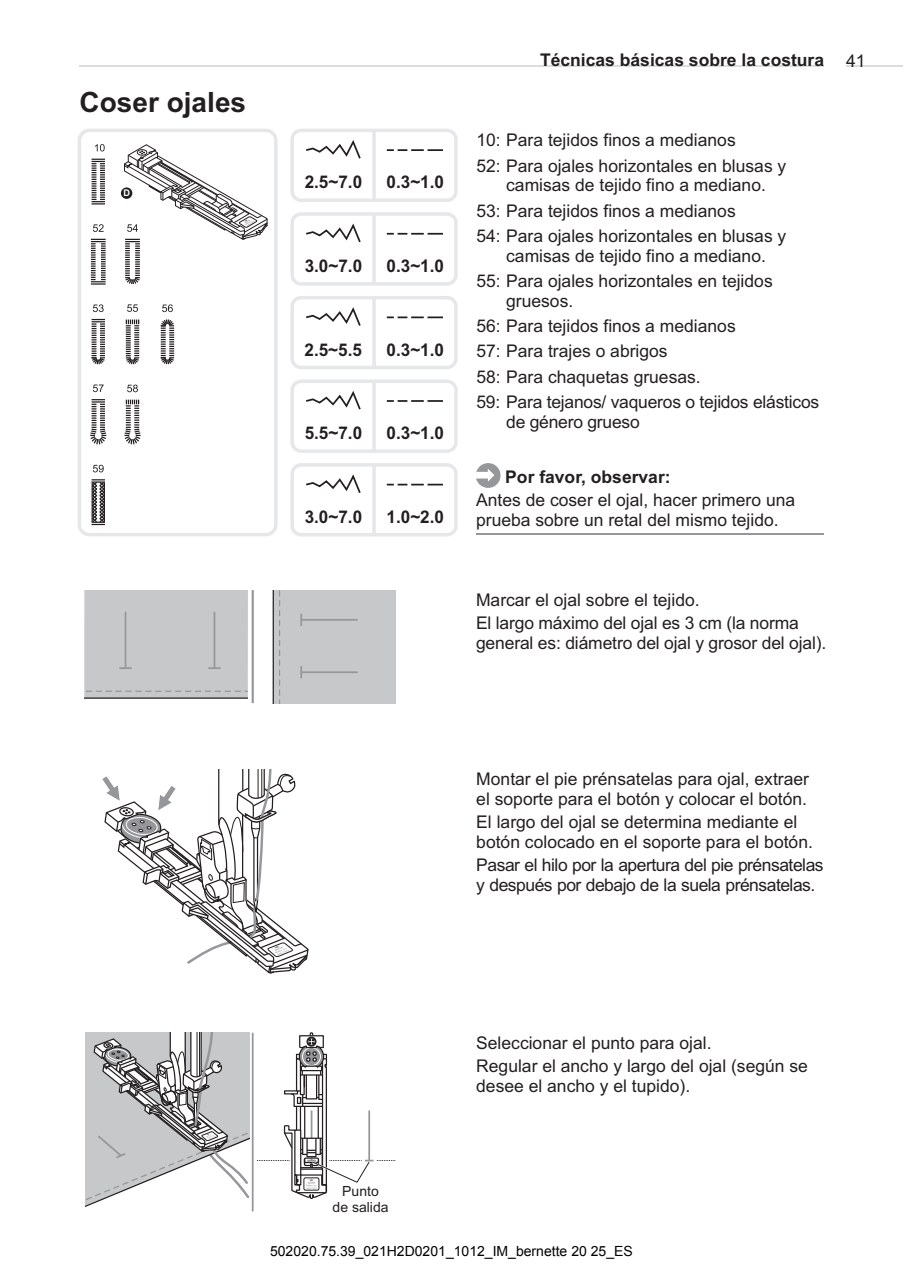
<style>
.page{position:relative;width:903px;height:1275px;background:#fff}
.page>*{position:absolute;margin:0;border:0;box-sizing:border-box;transform-origin:0 0}
.t1{font:700 28px "P Ming Li U";color:#231f20}
.t2{font:17.5px/25.4px "P Ming Li U";color:#231f20}
.t3{font:17.5px/19.6px "P Ming Li U";letter-spacing:-.03em;color:#231f20}
.t4{font:700 17.5px "Arial";color:#231f20}
.t5{font:700 17.5px "P Ming Li U";color:#231f20}
.t6{font:17.5px "Arial";color:#231f20}
.t7{font:14px "Arial";color:#000}
.t8{font:14px/15.6px "P Ming Li U";color:#231f20;text-align:center}
.t9{font:700 9.1px "Arial";color:#fff}
</style>
<div class="page">
<svg style="left:93px;top:224px;width:11px;height:8px"></svg>
<svg style="left:93px;top:304px;width:11px;height:8px"></svg>
<svg style="left:127px;top:304px;width:11px;height:8px"></svg>
<svg style="left:162px;top:304px;width:11px;height:8px"></svg>
<svg style="left:93px;top:385px;width:11px;height:7px"></svg>
<svg style="left:127px;top:385px;width:11px;height:7px"></svg>
<svg style="left:93px;top:465px;width:11px;height:7px"></svg>
<div style="left:78px;top:129px;width:200px;height:407px;border:4px solid #e6e7e9;border-radius:10px"></div>
<svg style="left:306px;top:140px;width:55px;height:19px"></svg>
<svg style="left:387px;top:149px;width:56px;height:2px"></svg>
<hr style="left:372px;top:130px;width:4px;height:70px;background:#e6e7e9">
<div style="left:290px;top:129px;width:168px;height:73px;border:4px solid #e6e7e9;border-radius:9px"></div>
<svg style="left:306px;top:223px;width:55px;height:20px"></svg>
<svg style="left:387px;top:233px;width:56px;height:2px"></svg>
<div style="left:290px;top:212px;width:168px;height:74px;border:4px solid #e6e7e9;border-radius:9px"></div>
<hr style="left:372px;top:214px;width:4px;height:70px;background:#e6e7e9">
<svg style="left:306px;top:307px;width:55px;height:19px"></svg>
<svg style="left:387px;top:316px;width:56px;height:2px"></svg>
<div style="left:290px;top:296px;width:168px;height:73px;border:4px solid #e6e7e9;border-radius:9px"></div>
<hr style="left:372px;top:298px;width:4px;height:69px;background:#e6e7e9">
<svg style="left:306px;top:391px;width:55px;height:19px"></svg>
<svg style="left:387px;top:400px;width:56px;height:2px"></svg>
<div style="left:290px;top:379px;width:168px;height:74px;border:4px solid #e6e7e9;border-radius:9px"></div>
<hr style="left:372px;top:381px;width:4px;height:70px;background:#e6e7e9">
<svg style="left:306px;top:474px;width:55px;height:19px"></svg>
<svg style="left:387px;top:484px;width:56px;height:1px"></svg>
<div style="left:290px;top:463px;width:168px;height:73px;border:4px solid #e6e7e9;border-radius:9px"></div>
<hr style="left:372px;top:465px;width:4px;height:70px;background:#e6e7e9">
<svg style="left:95px;top:144px;width:10px;height:7px"></svg>
<svg style="left:92px;top:159px;width:13px;height:45px"></svg>
<svg style="left:125px;top:320px;width:15px;height:45px"></svg>
<svg style="left:91px;top:479px;width:14px;height:46px"></svg>
<hr style="left:92px;top:482px;width:1px;height:40px;background:#231f20">
<svg style="left:124px;top:400px;width:17px;height:45px"></svg>
<svg style="left:91px;top:319px;width:14px;height:46px"></svg>
<svg style="left:91px;top:239px;width:15px;height:46px"></svg>
<svg style="left:90px;top:399px;width:17px;height:46px"></svg>
<svg style="left:160px;top:319px;width:15px;height:46px"></svg>
<hr style="left:79px;top:65px;width:744px;height:2px;background:#dcdddf">
<hr style="left:846px;top:65px;width:57px;height:2px;background:#dcdddf">
<hr style="left:84px;top:697px;width:164px;height:2px;background:#231f20">
<div style="left:84px;top:590px;width:164px;height:108px;background:#c7c8ca"></div>
<div style="left:273px;top:590px;width:123px;height:113px;background:#c7c8ca"></div>
<hr style="left:301px;top:619px;width:57px;height:2px;background:#95979a">
<svg style="left:300px;top:614px;width:2px;height:12px"></svg>
<hr style="left:301px;top:671px;width:57px;height:2px;background:#95979a">
<svg style="left:300px;top:666px;width:2px;height:12px"></svg>
<hr style="left:273px;top:590px;width:1px;height:113px;background:#231f20">
<svg style="left:279px;top:590px;width:1px;height:113px"></svg>
<svg style="left:102px;top:769px;width:207px;height:205px"></svg>
<svg style="left:85px;top:1033px;width:164px;height:174px"></svg>
<svg style="left:257px;top:1033px;width:139px;height:166px"></svg>
<hr style="left:252px;top:590px;width:2px;height:113px;background:#939598">
<hr style="left:252px;top:1033px;width:2px;height:178px;background:#939598">
<svg style="left:121px;top:187px;width:11px;height:12px"></svg>
<svg style="left:123px;top:144px;width:145px;height:140px"></svg>
<svg style="left:476px;top:463px;width:24px;height:25px"></svg>
<hr style="left:476px;top:533px;width:347px;height:2px;background:#95979a">
<h1 class="t1" style="left:80px;top:92px;width:168px">Coser ojales</h1>
<p class="t9" style="left:124px;top:190px;width:8px">D</p>
<p class="t4" style="left:305px;top:176px;width:59px">2.5~7.0</p>
<p class="t4" style="left:387px;top:176px;width:59px">0.3~1.0</p>
<p class="t4" style="left:305px;top:259px;width:59px">3.0~7.0</p>
<p class="t4" style="left:387px;top:259px;width:59px">0.3~1.0</p>
<p class="t4" style="left:305px;top:343px;width:59px">2.5~5.5</p>
<p class="t4" style="left:387px;top:343px;width:59px">0.3~1.0</p>
<p class="t4" style="left:305px;top:427px;width:59px">5.5~7.0</p>
<p class="t4" style="left:387px;top:427px;width:59px">0.3~1.0</p>
<p class="t4" style="left:305px;top:510px;width:59px">3.0~7.0</p>
<p class="t4" style="left:387px;top:510px;width:59px">1.0~2.0</p>
<p class="t5" style="left:540px;top:54px;width:286px">Técnicas básicas sobre la costura</p>
<p class="t6" style="left:846px;top:50px;width:21px">41</p>
<p class="t2" style="left:476px;top:129px;width:311px">10: Para tejidos finos a medianos<br>52: Para ojales horizontales en blusas y</p>
<p class="t2" style="left:476px;top:174px;width:311px;text-indent:30px">camisas de tejido fino a mediano.<br>53: Para tejidos finos a medianos<br>54: Para ojales horizontales en blusas y</p>
<p class="t2" style="left:476px;top:244px;width:298px;text-indent:30px">camisas de tejido fino a mediano.<br>55: Para ojales horizontales en tejidos</p>
<p class="t2" style="left:476px;top:289px;width:344px;text-indent:30px">gruesos.<br>56: Para tejidos finos a medianos<br>57: Para trajes o abrigos<br>58: Para chaquetas gruesas.<br>59: Para tejanos/ vaqueros o tejidos elásticos</p>
<p class="t2" style="left:506px;top:411px;width:135px">de género grueso</p>
<p class="t5" style="left:505px;top:470px;width:167px">Por favor, observar:</p>
<p class="t2" style="left:476px;top:492px;width:321px;line-height:19.6px">Antes de coser el ojal, hacer primero una prueba sobre un retal del mismo tejido.</p>
<p class="t2" style="left:476px;top:590px;width:324px;line-height:23.4px">Marcar el ojal sobre el tejido.<br>El largo máximo del ojal es 3 cm (la norma</p>
<p class="t2" style="left:476px;top:632px;width:352px">general es: diámetro del ojal y grosor del ojal).</p>
<p class="t2" style="left:476px;top:771px;width:334px;line-height:19.6px">Montar el pie prénsatelas para ojal, extraer el soporte para el botón y colocar el botón.</p>
<p class="t2" style="left:476px;top:814px;width:338px;line-height:19.6px">El largo del ojal se determina mediante el botón colocado en el soporte para el botón.</p>
<p class="t3" style="left:476px;top:857px;width:349px">Pasar el hilo por la apertura del pie prénsatelas y después por debajo de la suela prénsatelas.</p>
<p class="t8" style="left:333px;top:1185px;width:58px">Punto<br>de salida</p>
<p class="t2" style="left:476px;top:1032px;width:333px;line-height:23.4px">Seleccionar el punto para ojal.<br>Regular el ancho y largo del ojal (según se</p>
<p class="t2" style="left:476px;top:1074px;width:216px">desee el ancho y el tupido).</p>
<p class="t7" style="left:270px;top:1242px;width:364px">502020.75.39_021H2D0201_1012_IM_bernette 20 25_ES</p>
</div>
